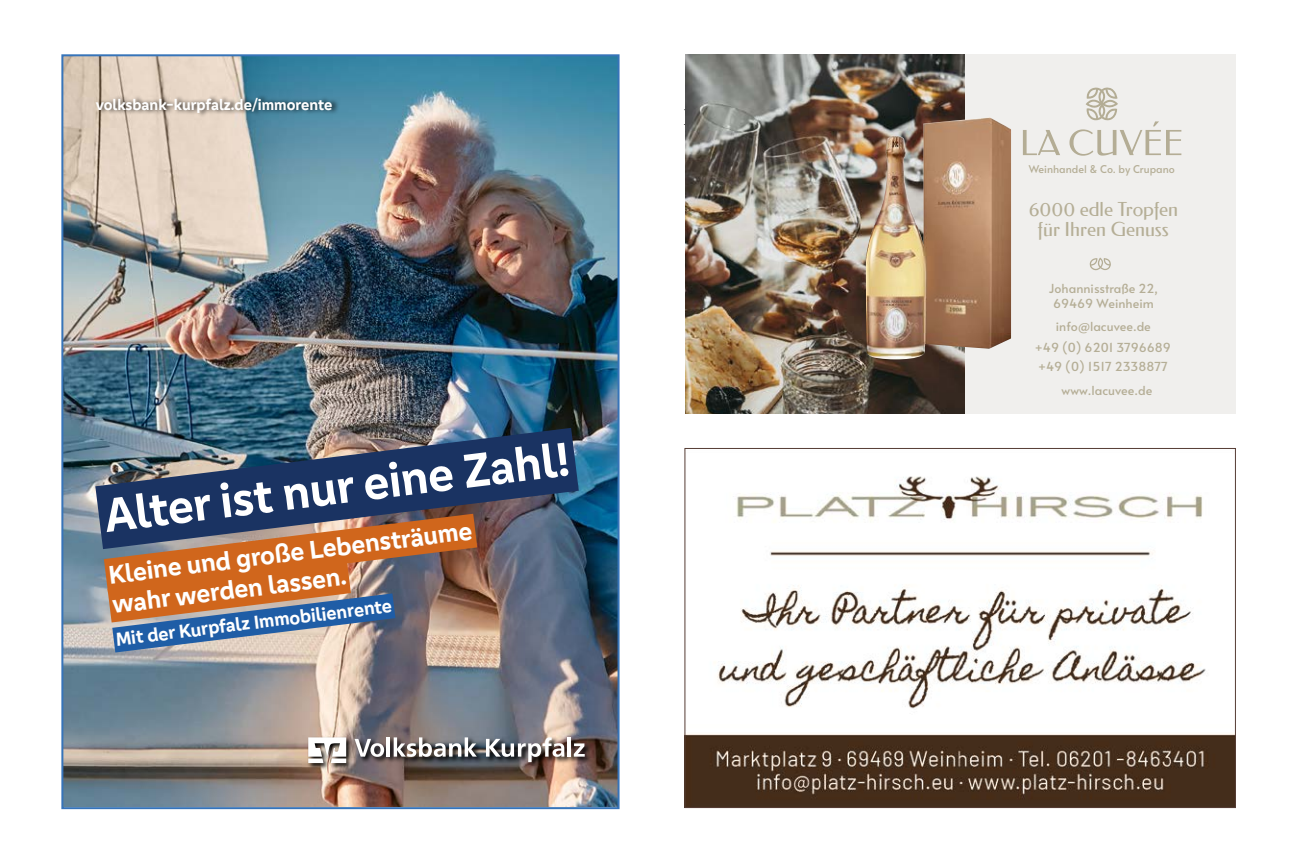
<style>
.page{position:relative;width:1293px;height:868px;background:#fff}
.page>*{position:absolute;margin:0;border:0;box-sizing:border-box;transform-origin:0 0}
.t1{font:700 49.2px "Genos GFG";color:#fff}
.t2{font:700 26.4px/30px "Genos GFG";color:#fff}
.t3{font:19.6px/19.6px "Federo";color:#b5ae96;text-align:center}
.t4{font:700 19.4px "Genos GFG";color:#fff}
.t5{font:700 15.8px "Genos GFG";color:#fff}
.t6{font:12.4px/19.2px "Alata";color:#b5ae96}
.t7{font:10.6px "Alata";color:#b5ae96}
</style>
<div class="page">
<img style="left:64px;top:57px;width:552px;height:749px">
<img style="left:95px;top:428px;width:484px;height:121px">
<svg style="left:104px;top:513px;width:373px;height:139px;background:#947060"></svg>
<img style="left:307px;top:736px;width:284px;height:34px">
<svg style="left:308px;top:737px;width:38px;height:26px"></svg>
<hr style="left:386px;top:737px;width:4px;height:19px;background:#fff">
<svg style="left:394px;top:737px;width:83px;height:19px"></svg>
<svg style="left:486px;top:737px;width:78px;height:25px"></svg>
<hr style="left:568px;top:737px;width:3px;height:19px;background:#fff">
<svg style="left:574px;top:743px;width:11px;height:13px"></svg>
<svg style="left:354px;top:738px;width:30px;height:18px"></svg>
<div style="left:96px;top:94px;width:244px;height:24px;background:#000;opacity:.7"></div>
<img style="left:686px;top:476px;width:548px;height:330px">
<div style="left:685px;top:55px;width:551px;height:359px;background:#f0efed"></div>
<svg style="left:1023px;top:87px;width:158px;height:69px"></svg>
<img style="left:685px;top:55px;width:279px;height:359px">
<svg style="left:1089px;top:257px;width:22px;height:13px"></svg>
<img style="left:866px;top:117px;width:145px;height:242px">
<p class="t5" style="left:96px;top:95px;width:238px">volksbank-kurpfalz.de/immorente</p>
<h1 class="t1" style="left:101px;top:487px;width:470px;rotate:-7deg">Alter ist nur eine Zahl!</h1>
<h2 class="t2" style="left:107px;top:560px;width:367px;rotate:-7deg">Kleine und große Lebensträume wahr werden lassen.</h2>
<h3 class="t4" style="left:115px;top:628px;width:279px;rotate:-7deg">Mit der Kurpfalz Immobilienrente</h3>
<p class="t7" style="left:1028px;top:160px;width:148px">Weinhandel &amp; Co. by Crupano</p>
<h3 class="t3" style="left:1028px;top:200px;width:151px">6000 edle Tropfen für Ihren Genuss</h3>
<p class="t6" style="left:1048px;top:279px;width:111px;line-height:14.8px;text-align:center">Johannisstraße 22,<br>69469 Weinheim</p>
<p class="t6" style="left:1056px;top:315px;width:96px">info@lacuvee.de</p>
<p class="t6" style="left:1035px;top:336px;width:138px">+49 (0) 6201 3796689 +49 (0) 1517 2338877</p>
<p class="t6" style="left:1061px;top:379px;width:92px">www.lacuvee.de</p>
</div>
